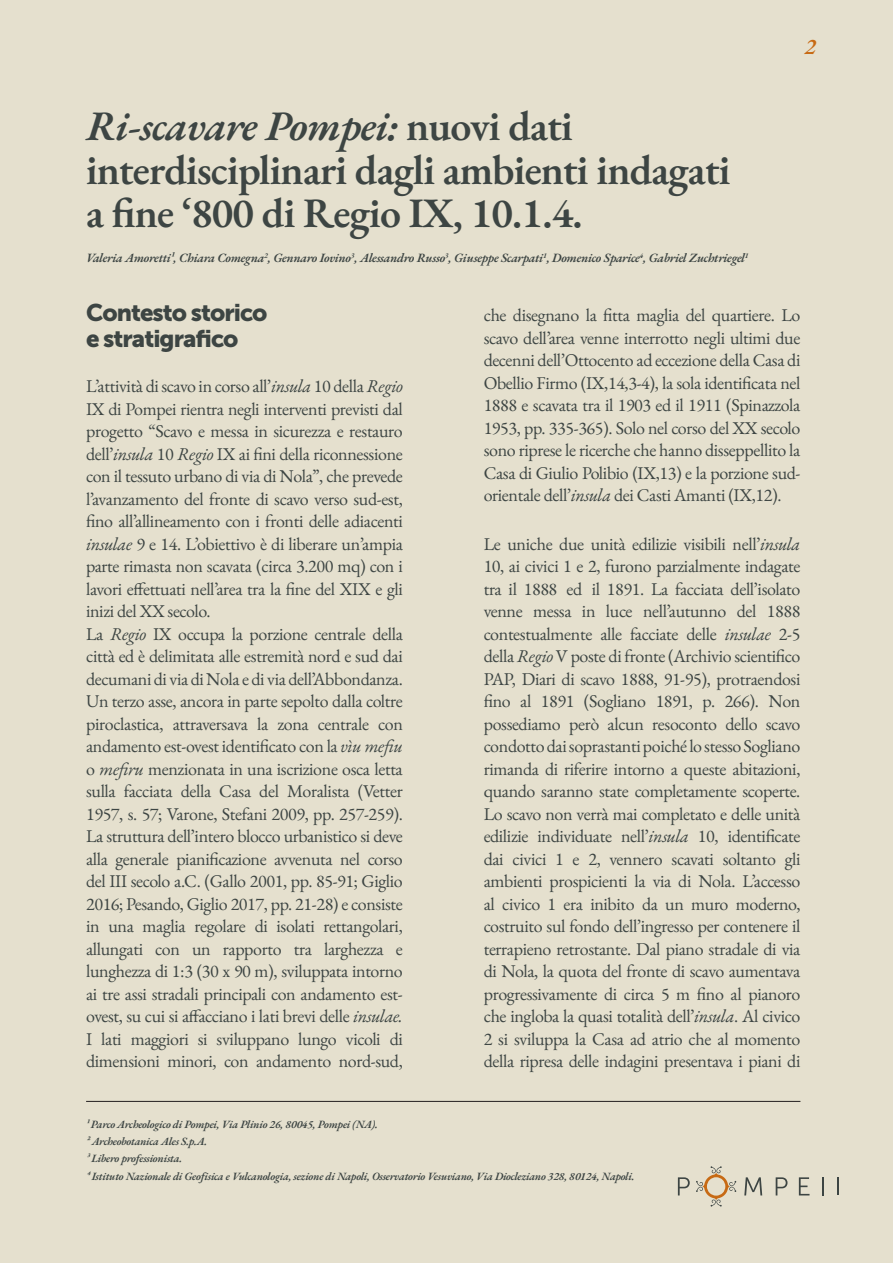
<style>
.page{position:relative;width:893px;height:1263px;background:#e5e0ce}
.page>*{position:absolute;margin:0;border:0;box-sizing:border-box;transform-origin:0 0}
.t1{font:600 42px/43.7px "EB Garamond";letter-spacing:-.02em;color:#3d4543}
.t2{font:24px "Museo Sans 900";letter-spacing:-.04em;color:#3d4543}
.t3{font:italic 600 22.5px "EB Garamond";color:#c76a14}
.t4{font:18px/22.5px "EB Garamond";letter-spacing:-.02em;color:#3d4543;text-align:justify}
.t5{font:italic 600 12.75px "EB Garamond";letter-spacing:-.02em;color:#3d4543}
.t6{font:italic 600 11.1px "EB Garamond";letter-spacing:-.02em;color:#3d4543}
.s1{font-style:italic}
</style>
<div class="page">
<svg style="left:678px;top:1177px;width:12px;height:18px"></svg>
<svg style="left:837px;top:1177px;width:2px;height:18px"></svg>
<svg style="left:822px;top:1177px;width:2px;height:18px"></svg>
<svg style="left:744px;top:1177px;width:18px;height:18px"></svg>
<svg style="left:799px;top:1177px;width:10px;height:18px"></svg>
<svg style="left:776px;top:1177px;width:11px;height:18px"></svg>
<svg style="left:696px;top:1166px;width:40px;height:40px"></svg>
<hr style="left:86px;top:1101px;width:714px;height:1px;background:#231f20">
<p class="t3" style="left:805px;top:32px;width:13px">2</p>
<p class="t1" style="left:86px;top:104px;width:646px"><span class="s1">Ri-scavare Pompei:</span> nuovi dati interdisciplinari dagli ambienti indagati</p>
<p class="t1" style="left:86px;top:192px;width:498px">a fine ‘800 di Regio IX, 10.1.4.</p>
<p class="t5" style="left:86px;top:249px;width:664px">Valeria Amoretti¹, Chiara Comegna<sup>2</sup>, Gennaro Iovino<sup>3</sup>, Alessandro Russo<sup>3</sup>, Giuseppe Scarpati<sup>1</sup>, Domenico Sparice<sup>4</sup>, Gabriel Zuchtriegel<sup>1</sup></p>
<p class="t2" style="left:86px;top:299px;width:183px">Contesto storico</p>
<p class="t2" style="left:86px;top:325px;width:154px">e stratigrafico</p>
<p class="t4" style="left:86px;top:375px;width:318px">L’attività di scavo in corso all’<span class="s1">insula</span> 10 della <span class="s1">Regio </span>IX di Pompei rientra negli interventi previsti dal progetto “Scavo e messa in sicurezza e restauro dell’<span class="s1">insula</span> 10 <span class="s1">Regio</span> IX ai fini della riconnessione con il tessuto urbano di via di Nola”, che prevede l’avanzamento del fronte di scavo verso sud-est, fino all’allineamento con i fronti delle adiacenti <span class="s1">insulae</span> 9 e 14. L’obiettivo è di liberare un’ampia parte rimasta non scavata (circa 3.200 mq) con i lavori effettuati nell’area tra la fine del XIX e gli inizi del XX secolo.</p>
<p class="t4" style="left:86px;top:622px;width:318px">La <span class="s1">Regio</span> IX occupa la porzione centrale della città ed è delimitata alle estremità nord e sud dai decumani di via di Nola e di via dell’Abbondanza.<br>Un terzo asse, ancora in parte sepolto dalla coltre piroclastica, attraversava la zona centrale con andamento est-ovest identificato con la <span class="s1">vìu mefiu </span>o <span class="s1">mefiru</span> menzionata in una iscrizione osca letta sulla facciata della Casa del Moralista (Vetter 1957, s. 57; Varone, Stefani 2009, pp. 257-259).<br>La struttura dell’intero blocco urbanistico si deve alla generale pianificazione avvenuta nel corso del III secolo a.C. (Gallo 2001, pp. 85-91; Giglio 2016; Pesando, Giglio 2017, pp. 21-28) e consiste in una maglia regolare di isolati rettangolari, allungati con un rapporto tra larghezza e lunghezza di 1:3 (30 x 90 m), sviluppata intorno ai tre assi stradali principali con andamento est&shy;ovest, su cui si affacciano i lati brevi delle <span class="s1">insulae.<br></span>I lati maggiori si sviluppano lungo vicoli di dimensioni minori, con andamento nord-sud,</p>
<p class="t4" style="left:484px;top:304px;width:318px">che disegnano la fitta maglia del quartiere. Lo scavo dell’area venne interrotto negli ultimi due decenni dell’Ottocento ad eccezione della Casa di Obellio Firmo (IX,14,3-4), la sola identificata nel 1888 e scavata tra il 1903 ed il 1911 (Spinazzola 1953, pp. 335-365). Solo nel corso del XX secolo sono riprese le ricerche che hanno disseppellito la Casa di Giulio Polibio (IX,13) e la porzione sud&shy;orientale dell’<span class="s1">insula</span> dei Casti Amanti (IX,12).</p>
<p class="t4" style="left:484px;top:532px;width:318px">Le uniche due unità edilizie visibili nell’<span class="s1">insula </span>10, ai civici 1 e 2, furono parzialmente indagate tra il 1888 ed il 1891. La facciata dell’isolato venne messa in luce nell’autunno del 1888 contestualmente alle facciate delle <span class="s1">insulae</span> 2-5 della <span class="s1">Regio</span> V poste di fronte (Archivio scientifico PAP, Diari di scavo 1888, 91-95), protraendosi fino al 1891 (Sogliano 1891, p. 266). Non possediamo però alcun resoconto dello scavo condotto dai soprastanti poiché lo stesso Sogliano rimanda di riferire intorno a queste abitazioni, quando saranno state completamente scoperte.<br>Lo scavo non verrà mai completato e delle unità edilizie individuate nell’<span class="s1">insula</span> 10, identificate dai civici 1 e 2, vennero scavati soltanto gli ambienti prospicienti la via di Nola. L’accesso al civico 1 era inibito da un muro moderno, costruito sul fondo dell’ingresso per contenere il terrapieno retrostante. Dal piano stradale di via di Nola, la quota del fronte di scavo aumentava progressivamente di circa 5 m fino al pianoro che ingloba la quasi totalità dell’<span class="s1">insula</span>. Al civico 2 si sviluppa la Casa ad atrio che al momento della ripresa delle indagini presentava i piani di</p>
<p class="t6" style="left:86px;top:1116px;width:293px">¹ Parco Archeologico di Pompei, Via Plinio 26, 80045, Pompei (NA).</p>
<p class="t6" style="left:86px;top:1134px;width:123px">² Archeobotanica Ales S.p.A.</p>
<p class="t6" style="left:86px;top:1151px;width:98px">³ Libero professionista.</p>
<p class="t6" style="left:86px;top:1169px;width:550px">⁴ Istituto Nazionale di Geofisica e Vulcanologia, sezione di Napoli, Osservatorio Vesuviano, Via Diocleziano 328, 80124, Napoli.</p>
</div>
